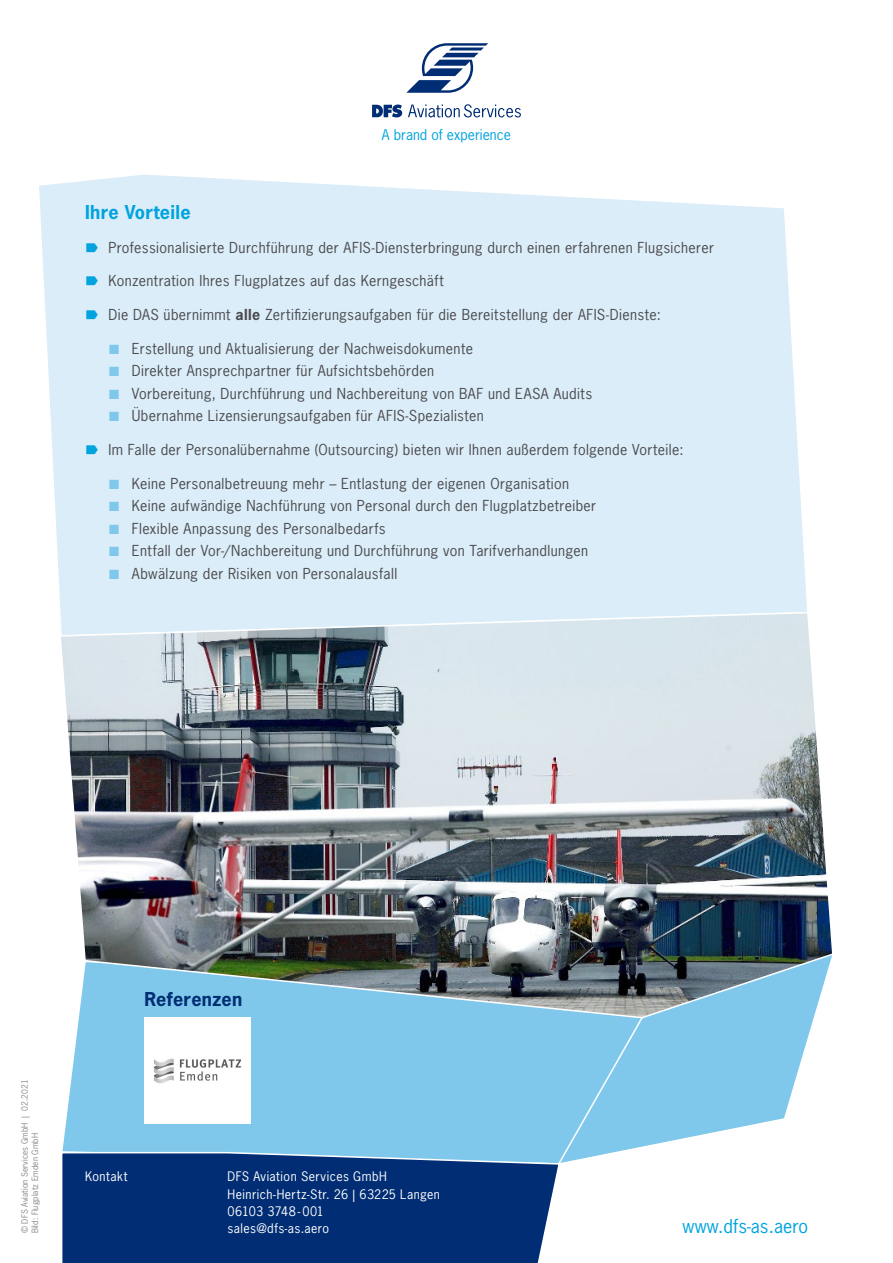
<style>
.page{position:relative;width:893px;height:1263px;background:#fff}
.page>*{position:absolute;margin:0;border:0;box-sizing:border-box;transform-origin:0 0}
.t1{font:18px "News Gothic Std";letter-spacing:.005em;color:#00a3de}
.Text_Headline_Hellbl{font:700 18px "News Gothic Std";letter-spacing:.015em;color:#00a3de}
.Text_Headline_Hellbl-2{font:700 18px "News Gothic Std";letter-spacing:.015em;color:#002d74}
.t2{font:14.25px "News Gothic Std";letter-spacing:.025em;color:#4b4b4d}
.t3{font:13.95px "News Gothic Std";color:#00a3de}
.Kontakt_8_25pt{font:12.3px/17.2px "News Gothic Std";letter-spacing:.04em;color:#fff}
.Copyright_5_5pt{font:8.25px/10.5px "News Gothic Std";letter-spacing:.01em;color:#87888a}
.s1{font-weight:700}
</style>
<div class="page">
<div style="left:39px;top:174px;width:768px;height:437px;background:#dbedf9"></div>
<svg style="left:62px;top:1019px;width:752px;height:132px;background:#8accec"></svg>
<svg style="left:62px;top:1151px;width:497px;height:112px;background:#0d3a7d"></svg>
<img style="left:60px;top:611px;width:773px;height:408px">
<svg style="left:557px;top:1016px;width:87px;height:149px;background:#8bccec"></svg>
<img style="left:145px;top:1018px;width:106px;height:106px">
<svg style="left:406px;top:43px;width:82px;height:50px"></svg>
<svg style="left:372px;top:105px;width:30px;height:12px"></svg>
<svg style="left:408px;top:104px;width:113px;height:13px"></svg>
<svg style="left:86px;top:243px;width:12px;height:9px"></svg>
<svg style="left:86px;top:277px;width:12px;height:9px"></svg>
<svg style="left:86px;top:310px;width:12px;height:9px"></svg>
<svg style="left:109px;top:344px;width:10px;height:10px"></svg>
<svg style="left:109px;top:367px;width:10px;height:9px"></svg>
<svg style="left:109px;top:389px;width:10px;height:10px"></svg>
<svg style="left:109px;top:412px;width:10px;height:9px"></svg>
<svg style="left:86px;top:445px;width:12px;height:9px"></svg>
<svg style="left:109px;top:479px;width:10px;height:10px"></svg>
<svg style="left:109px;top:502px;width:10px;height:9px"></svg>
<svg style="left:109px;top:524px;width:10px;height:10px"></svg>
<svg style="left:109px;top:547px;width:10px;height:9px"></svg>
<svg style="left:109px;top:569px;width:10px;height:10px"></svg>
<p class="t3" style="left:382px;top:126px;width:131px">A brand of experience</p>
<p class="Text_Headline_Hellbl" style="left:85px;top:200px;width:107px">Ihre Vorteile</p>
<p class="t2" style="left:108px;top:238px;width:607px">Professionalisierte Durchführung der AFIS-Diensterbringung durch einen erfahrenen Flugsicherer</p>
<p class="t2" style="left:108px;top:272px;width:337px">Konzentration Ihres Flugplatzes auf das Kerngeschäft</p>
<p class="t2" style="left:108px;top:306px;width:554px">Die DAS übernimmt <span class="s1">alle</span> Zertifizierungsaufgaben für die Bereitstellung der AFIS-Dienste:</p>
<p class="t2" style="left:132px;top:339px;width:343px">Erstellung und Aktualisierung der Nachweisdokumente</p>
<p class="t2" style="left:132px;top:362px;width:304px">Direkter Ansprechpartner für Aufsichtsbehörden</p>
<p class="t2" style="left:132px;top:384px;width:462px">Vorbereitung, Durchführung und Nachbereitung von BAF und EASA Audits</p>
<p class="t2" style="left:132px;top:407px;width:354px">Übernahme Lizensierungsaufgaben für AFIS-Spezialisten</p>
<p class="t2" style="left:108px;top:441px;width:577px">Im Falle der Personalübernahme (Outsourcing) bieten wir Ihnen außerdem folgende Vorteile:</p>
<p class="t2" style="left:132px;top:474px;width:439px">Keine Personalbetreuung mehr – Entlastung der eigenen Organisation</p>
<p class="t2" style="left:132px;top:497px;width:466px">Keine aufwändige Nachführung von Personal durch den Flugplatzbetreiber</p>
<p class="t2" style="left:132px;top:519px;width:255px">Flexible Anpassung des Personalbedarfs</p>
<p class="t2" style="left:132px;top:542px;width:458px">Entfall der Vor-/Nachbereitung und Durchführung von Tarifverhandlungen</p>
<p class="t2" style="left:132px;top:564px;width:267px">Abwälzung der Risiken von Personalausfall</p>
<p class="Copyright_5_5pt" style="left:19px;top:1233px;width:155px;rotate:-90deg">© DFS Aviation Services GmbH | 02.2021<br>Bild: Flugplatz Emden GmbH</p>
<p class="Text_Headline_Hellbl-2" style="left:145px;top:988px;width:99px">Referenzen</p>
<p class="Kontakt_8_25pt" style="left:85px;top:1168px;width:44px">Kontakt</p>
<p class="Kontakt_8_25pt" style="left:227px;top:1168px;width:214px">DFS Aviation Services GmbH<br>Heinrich-Hertz-Str. 26 | 63225 Langen</p>
<p class="Kontakt_8_25pt" style="left:227px;top:1202px;width:103px">06103 3748 - 001 sales@dfs-as.aero</p>
<p class="t1" style="left:683px;top:1215px;width:127px">www.dfs-as.aero</p>
</div>
